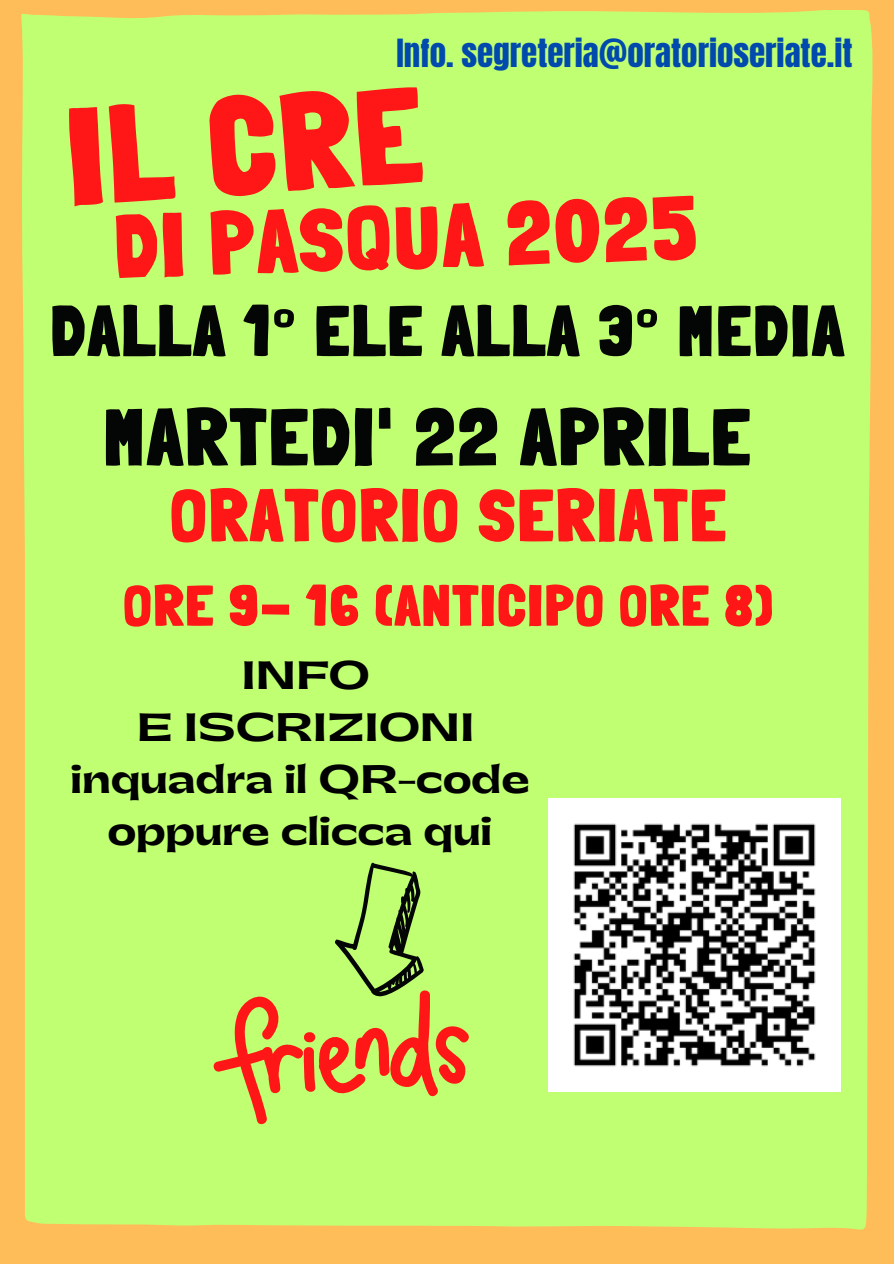
<style>
.page{position:relative;width:894px;height:1264px;background:#fff}
.page>*{position:absolute;margin:0;border:0;box-sizing:border-box;transform-origin:0 0}
.t1{font:900 135px "Londrina Solid";color:#ff1616}
.t2{font:900 88.95px "Londrina Solid";color:#ff1616}
.t3{font:900 80.25px "Londrina Solid";letter-spacing:.04em;color:#040606}
.t4{font:900 73.5px "Londrina Solid";letter-spacing:.04em;color:#ff1616}
.t5{font:900 71.25px "Londrina Solid";letter-spacing:.04em;color:#040606}
.t6{font:900 57px "Londrina Solid";letter-spacing:.04em;color:#ff1616}
.t7{font:800 37.05px/51.8px "Gatwick";color:#000;text-align:center}
.t8{font:33px "Anton";color:#004aad}
</style>
<div class="page">
<div style="left:0;top:0;width:893px;height:1263px;background:#ffbd59"></div>
<div style="left:21px;top:10px;width:851px;height:1219px;background:#c1ff72"></div>
<img style="left:548px;top:798px;width:292px;height:293px">
<svg style="left:211px;top:856px;width:260px;height:270px;background:#c1d862"></svg>
<p class="t8" style="left:396px;top:29px;width:457px">Info. segreteria@oratorioseriate.it</p>
<h2 class="t1" style="left:62px;top:78px;width:354px;rotate:-4deg">IL CRE</h2>
<h3 class="t2" style="left:113px;top:194px;width:583px;rotate:-2deg">DI PASQUA 2025</h3>
<p class="t5" style="left:51px;top:288px;width:793px">DALLA 1° ELE ALLA 3° MEDIA</p>
<p class="t3" style="left:104px;top:389px;width:647px">MARTEDI' 22 APRILE</p>
<h4 class="t4" style="left:170px;top:471px;width:556px">ORATORIO SERIATE</h4>
<h4 class="t6" style="left:124px;top:571px;width:650px">ORE 9- 16 (ANTICIPO ORE 8)</h4>
<h3 class="t7" style="left:70px;top:651px;width:460px">INFO<br>E ISCRIZIONI inquadra il QR-code oppure clicca qui</h3>
</div>
